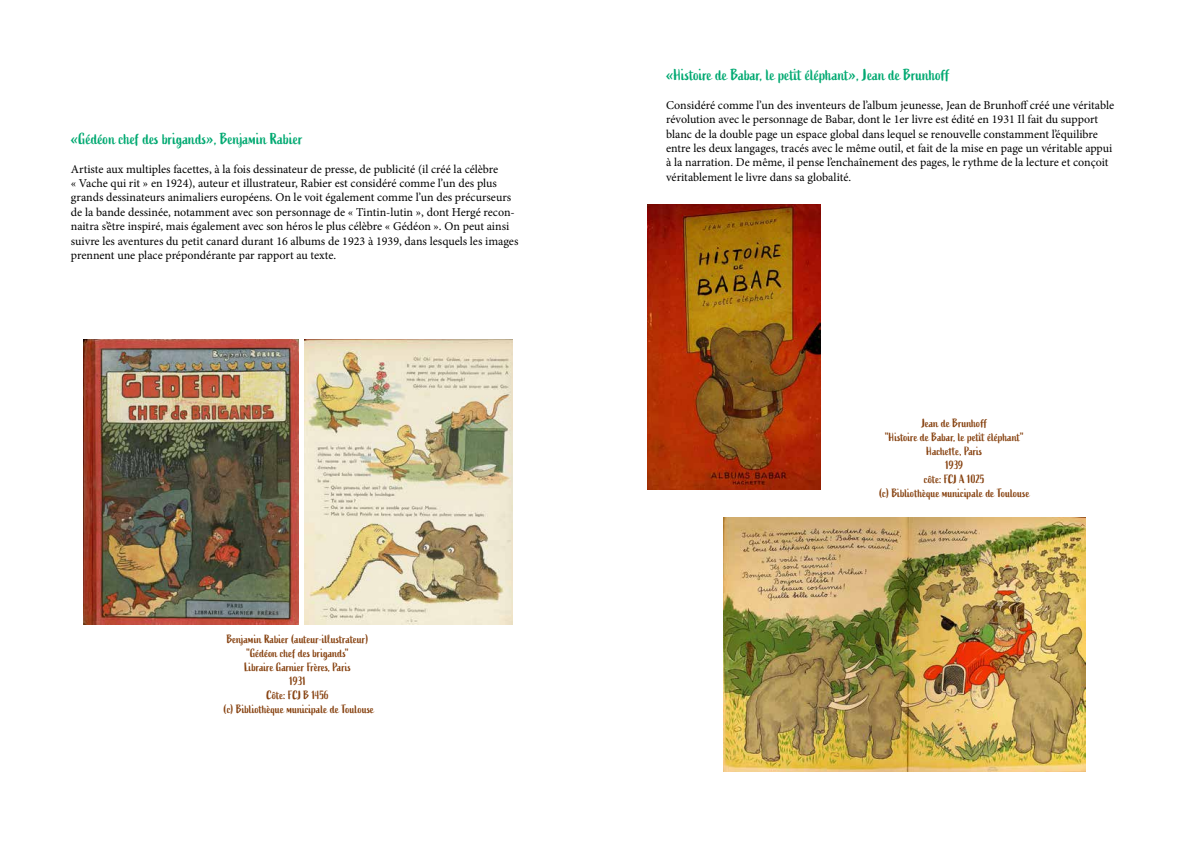
<style>
.page{position:relative;width:1191px;height:842px;background:#fff}
.page>*{position:absolute;margin:0;border:0;box-sizing:border-box;transform-origin:0 0}
.t1{font:16px "Active";color:#00a971}
.t2{font:12px/14.4px "Minion Pro";color:#000}
.t3{font:12px/14px "Active";color:#86410f;text-align:center}
</style>
<div class="page">
<img style="left:83px;top:339px;width:216px;height:285px">
<img style="left:304px;top:339px;width:208px;height:285px">
<img style="left:647px;top:205px;width:173px;height:284px">
<img style="left:723px;top:518px;width:362px;height:254px">
<h1 class="t1" style="left:71px;top:130px;width:233px">«Gédéon chef des brigands», Benjamin Rabier</h1>
<p class="t2" style="left:71px;top:162px;width:449px">Artiste aux multiples facettes, à la fois dessinateur de presse, de publicité (il créé la célèbre<br>« Vache qui rit » en 1924), auteur et illustrateur, Rabier est considéré comme l’un des plus grands dessinateurs animaliers européens. On le voit également comme l’un des précurseurs de la bande dessinée, notamment avec son personnage de « Tintin-lutin », dont Hergé recon&shy;naitra s’être inspiré, mais également avec son héros le plus célèbre « Gédéon ». On peut ainsi suivre les aventures du petit canard durant 16 albums de 1923 à 1939, dans lesquels les images prennent une place prépondérante par rapport au texte.</p>
<p class="t3" style="left:224px;top:633px;width:152px">Benjamin Rabier (auteur-illustrateur) "Gédéon chef des brigands"<br>Libraire Garnier Frères, Paris<br>1931<br>Côte: FCJ B 1456<br>(c) Bibliothèque municipale de Toulouse</p>
<h1 class="t1" style="left:666px;top:66px;width:286px">«Histoire de Babar, le petit éléphant», Jean de Brunhoff</h1>
<p class="t2" style="left:666px;top:98px;width:449px">Considéré comme l’un des inventeurs de l’album jeunesse, Jean de Brunhoff créé une véritable révolution avec le personnage de Babar, dont le 1er livre est édité en 1931 Il fait du support blanc de la double page un espace global dans lequel se renouvelle constamment l’équilibre entre les deux langages, tracés avec le même outil, et fait de la mise en page un véritable appui à la narration. De même, il pense l’enchaînement des pages, le rythme de la lecture et conçoit véritablement le livre dans sa globalité.</p>
<p class="t3" style="left:879px;top:417px;width:152px">Jean de Brunhoff<br>"Histoire de Babar, le petit éléphant"<br>Hachette, Paris<br>1939<br>côte: FCJ A 1025<br>(c) Bibliothèque municipale de Toulouse</p>
</div>
